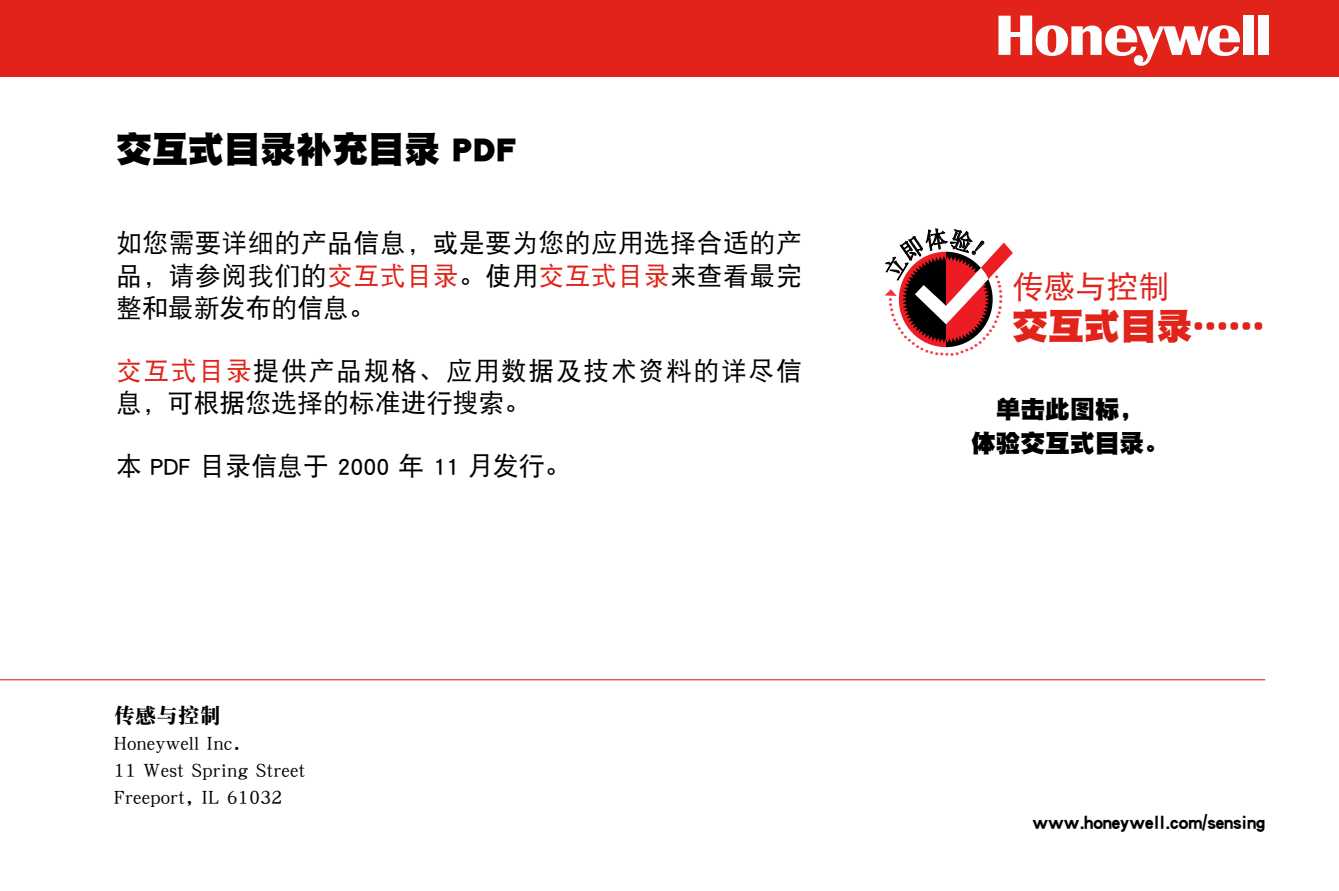
<style>
.page{position:relative;width:1339px;height:891px;background:#fff}
.page>*{position:absolute;margin:0;border:0;box-sizing:border-box;transform-origin:0 0}
.t1{font:36px "DF Hei GB W12";color:#000}
.t2{font:36px "DF Hei GB W12";color:#e2231a}
.t3{font:31.5px "DF Hei GB W5";color:#e2231a}
.t4{font:25.88px/32.6px "DF Hei GB W5";letter-spacing:.02em;color:#000;text-align:justify}
.t5{font:25.88px/32.6px "DF Hei GB W5";letter-spacing:.06em;color:#000}
.t6{font:25.88px "DF Hei GB W5";color:#000}
.t7{font:24.75px/33.8px "DF Hei GB W12";color:#000;text-align:center}
.t8{font:21.38px/27px "DF Song GB W7";color:#000}
.t9{font:21.38px "DF Hei GB W9";letter-spacing:-.03em;color:#000}
.t10{font:21.38px "DF Song GB W9";color:#000}
.s1{color:#e2231a}
</style>
<div class="page">
<hr style="left:0;top:679px;width:1264px;height:1px;background:#ed2124">
<div style="left:0;top:0;width:1338px;height:76px;background:#e2231a"></div>
<svg style="left:998px;top:16px;width:242px;height:50px"></svg>
<div style="left:1243px;top:16px;width:10px;height:39px;background:#fbfdff"></div>
<div style="left:1257px;top:16px;width:11px;height:39px;background:#fbfdff"></div>
<svg style="left:884px;top:228px;width:128px;height:120px"></svg>
<h1 class="t1" style="left:116px;top:130px;width:402px">交互式目录补充目录 PDF</h1>
<p class="t4" style="left:116px;top:226px;width:687px">如您需要详细的产品信息，或是要为您的应用选择合适的产品，请参阅我们的<span class="s1">交互式目录</span>。使用<span class="s1">交互式目录</span>来查看最完整和最新发布的信息。</p>
<p class="t5" style="left:116px;top:354px;width:687px"><span class="s1">交互式目录</span>提供产品规格、应用数据及技术资料的详尽信息，可根据您选择的标准进行搜索。</p>
<p class="t6" style="left:116px;top:452px;width:456px">本 PDF 目录信息于 2000 年 11 月发行。</p>
<p class="t10" style="left:114px;top:704px;width:108px">传感与控制</p>
<p class="t8" style="left:114px;top:729px;width:193px">Honeywell Inc.<br>11 West Spring Street<br>Freeport, IL 61032</p>
<p class="t3" style="left:1012px;top:270px;width:159px">传感与控制</p>
<h1 class="t2" style="left:1012px;top:306px;width:253px">交互式目录……</h1>
<p class="t7" style="left:970px;top:392px;width:199px">单击此图标，<br>体验交互式目录。</p>
<p class="t9" style="left:1031px;top:810px;width:235px">www.honeywell.com/sensing</p>
</div>
